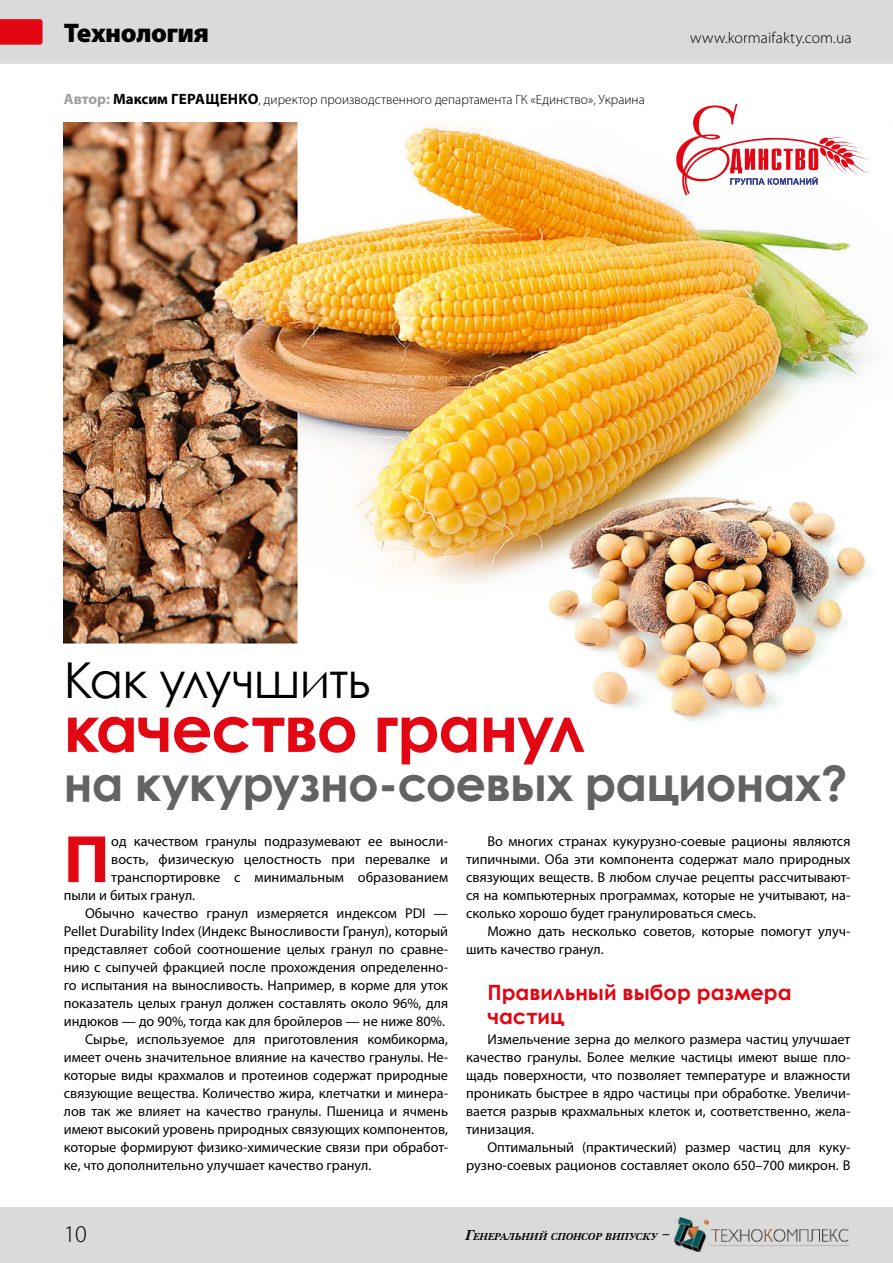
<style>
.page{position:relative;width:893px;height:1263px;background:#fff}
.page>*{position:absolute;margin:0;border:0;box-sizing:border-box;transform-origin:0 0}
.t1{font:700 67.65px "Myriad Pro";color:#e30613}
.t2{font:700 64.5px "Century Gothic";letter-spacing:-.025em;color:#e30613}
.t3{font:49.5px "Century Gothic";letter-spacing:-.015em;color:#000}
.t4{font:700 48px "Century Gothic";letter-spacing:-.02em;color:#646363}
.t5{font:900 27px "Myriad Pro";letter-spacing:-.02em;color:#000}
.t6{font:300 24px "Myriad Pro";color:#000}
.t7{font:700 21px/24px "Century Gothic";color:#e30613}
.t8{font:300 15.75px "Myriad Pro";letter-spacing:.01em;color:#000}
.t9{font:14.25px/18px "Myriad Pro";color:#000;text-align:justify}
.t10{font:300 13.5px "Myriad Pro";color:#000}
.t11{font:italic 700 10.5px "New Baskerville C";color:#000}
.s1{font-weight:700;font-size:15px;color:#9d9d9c}
.s2{font-weight:700;font-size:15px}
.s3{font-size:15px}
</style>
<div class="page">
<div style="left:0;top:1208px;width:893px;height:55px;background:#dadada"></div>
<div style="left:0;top:0;width:893px;height:64px;background:#dadada"></div>
<svg style="left:0;top:19px;width:43px;height:26px"></svg>
<img style="left:711px;top:1229px;width:137px;height:13px">
<img style="left:674px;top:1218px;width:34px;height:34px">
<img style="left:64px;top:122px;width:807px;height:600px">
<svg style="left:675px;top:103px;width:196px;height:93px"></svg>
<h3 class="t5" style="left:64px;top:15px;width:147px">Технология</h3>
<p class="t10" style="left:64px;top:91px;width:582px"><span class="s1">Автор:</span> <span class="s2">Максим ГЕРАЩЕНКО</span>, директор производственного департамента ГК «Единство», Украина</p>
<p class="t8" style="left:690px;top:28px;width:163px">www.kormaifakty.com.ua</p>
<h3 class="t3" style="left:64px;top:645px;width:309px">Как улучшить</h3>
<h2 class="t2" style="left:64px;top:679px;width:522px">качество гранул</h2>
<h3 class="t4" style="left:64px;top:747px;width:785px">на кукурузно-соевых рационах?</h3>
<h1 class="t1" style="left:64px;top:815px;width:47px">П</h1>
<p class="t9" style="left:111px;top:832px;width:338px">од качеством гранулы подразумевают ее выносли-</p>
<p class="t9" style="left:111px;top:850px;width:338px">вость, физическую целостность при перевалке и</p>
<p class="t9" style="left:111px;top:868px;width:338px">транспортировке с минимальным образованием</p>
<p class="t9" style="left:64px;top:886px;width:133px">пыли и битых гранул.</p>
<p class="t9" style="left:85px;top:904px;width:365px">Обычно качество гранул измеряется индексом PDI —</p>
<p class="t9" style="left:64px;top:922px;width:386px">Pellet Durability Index (Индекс Выносливости Гранул), который</p>
<p class="t9" style="left:64px;top:940px;width:386px">представляет собой соотношение целых гранул по сравне-</p>
<p class="t9" style="left:64px;top:958px;width:386px">нию с сыпучей фракцией после прохождения определенно-</p>
<p class="t9" style="left:64px;top:976px;width:386px">го испытания на выносливость. Например, в корме для уток</p>
<p class="t9" style="left:64px;top:994px;width:386px">показатель целых гранул должен составлять около 96%, для</p>
<p class="t9" style="left:64px;top:1012px;width:383px">индюков — до 90%, тогда как для бройлеров — не ниже 80%.</p>
<p class="t9" style="left:85px;top:1030px;width:365px">Сырье, используемое для приготовления комбикорма,</p>
<p class="t9" style="left:64px;top:1048px;width:386px">имеет очень значительное влияние на качество гранулы. Не-</p>
<p class="t9" style="left:64px;top:1066px;width:386px">которые виды крахмалов и протеинов содержат природные</p>
<p class="t9" style="left:64px;top:1084px;width:386px">связующие вещества. Количество жира, клетчатки и минера-</p>
<p class="t9" style="left:64px;top:1102px;width:386px">лов так же влияет на качество гранулы. Пшеница и ячмень</p>
<p class="t9" style="left:64px;top:1120px;width:386px">имеют высокий уровень природных связующих компонентов,</p>
<p class="t9" style="left:64px;top:1138px;width:386px">которые формируют физико-химические связи при обработ-</p>
<p class="t9" style="left:64px;top:1156px;width:309px">ке, что дополнительно улучшает качество гранул.</p>
<p class="t9" style="left:466px;top:832px;width:386px;text-indent:21px">Во многих странах кукурузно-соевые рационы являются типичными. Оба эти компонента содержат мало природных связующих веществ. В любом случае рецепты рассчитывают&shy;ся на компьютерных программах, которые не учитывают, на&shy;сколько хорошо будет гранулироваться смесь.</p>
<p class="t9" style="left:466px;top:922px;width:386px;text-indent:21px">Можно дать несколько советов, которые помогут улуч&shy;шить качество гранул.</p>
<h3 class="t7" style="left:487px;top:980px;width:306px">Правильный выбор размера частиц</h3>
<p class="t9" style="left:466px;top:1030px;width:386px;text-indent:21px">Измельчение зерна до мелкого размера частиц улучшает качество гранулы. Более мелкие частицы имеют выше пло&shy;щадь поверхности, что позволяет температуре и влажности проникать быстрее в ядро частицы при обработке. Увеличи&shy;вается разрыв крахмальных клеток и, соответственно, жела&shy;тинизация.</p>
<p class="t9" style="left:466px;top:1138px;width:386px;text-align:right">Оптимальный (практический) размер частиц для куку&shy;рузно-соевых рационов составляет около 650–700 микрон. В</p>
<h3 class="t6" style="left:64px;top:1219px;width:25px">10</h3>
<p class="t11" style="left:465px;top:1231px;width:207px"><span class="s3">Г</span>енеральний спонсор випуску <span class="s3">–</span></p>
</div>
